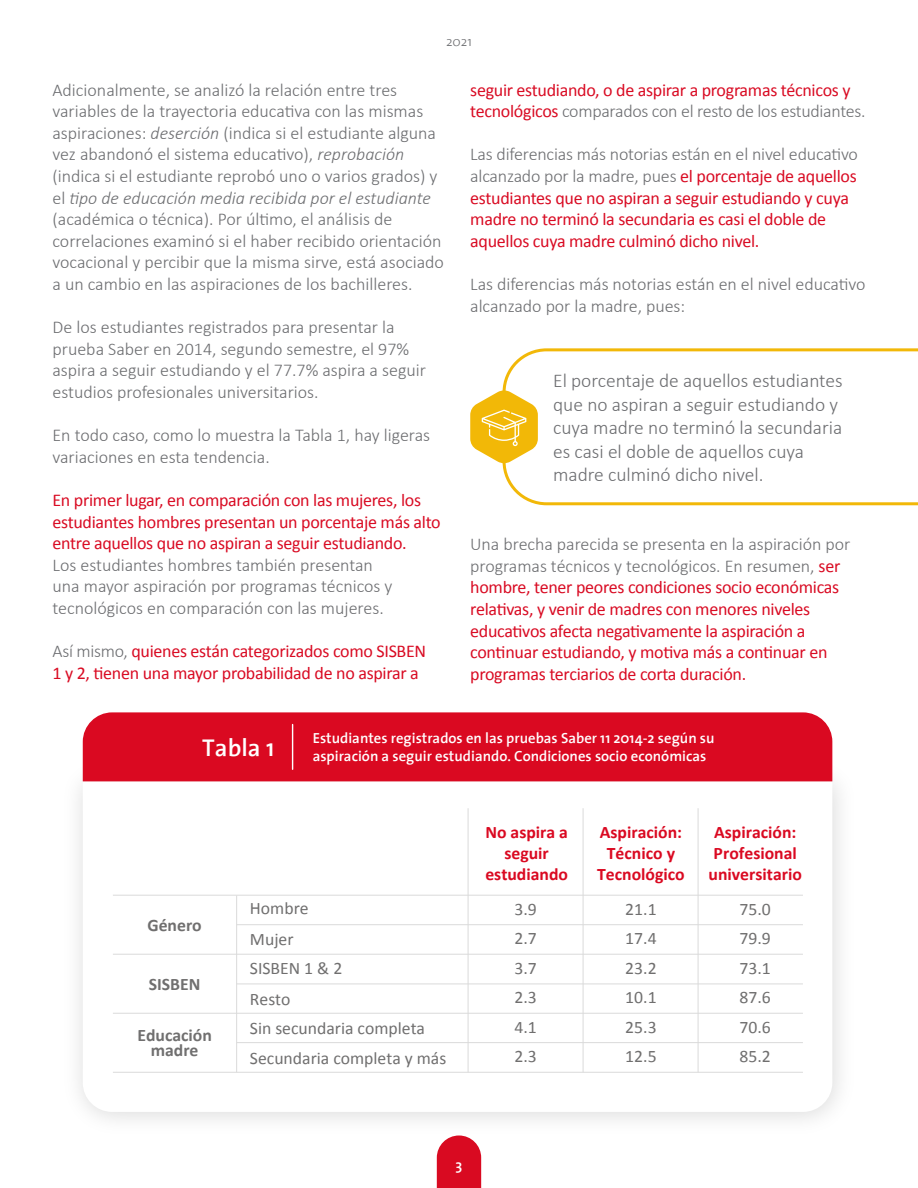
<style>
.page{position:relative;width:918px;height:1188px;background:#fff}
.page>*{position:absolute;margin:0;border:0;box-sizing:border-box;transform-origin:0 0}
.t1{font:600 24.6px "The Sans";color:#fff}
.Estilo_de_párrafo_1{font:300 19.5px/23.4px "Calibri";color:#6c6d70}
.Estilo_de_párrafo_1-2{font:300 18px/21.6px "Calibri";color:#6c6d70}
.Estilo_de_párrafo_1-3{font:18px/21.6px "Calibri";letter-spacing:-.015em;color:#d90b23}
.t2{font:17.55px/29.4px "Calibri";color:#706f6f;text-align:justify}
.t3{font:700 17.55px/21px "Calibri";color:#da0921;text-align:center}
.t4{font:700 17.55px/15.5px "Calibri";color:#706f6f;text-align:center}
.t5{font:600 15px "The Sans";color:#fff}
.t6{font:600 14.7px "The Sans";color:#fff}
.t7{font:300 13.5px "The Sans";color:#6c6d70}
.s1{font-style:italic}
.s2{font-weight:300;color:#6c6d70}
</style>
<div class="page">
<svg style="left:502px;top:348px;width:416px;height:158px"></svg>
<svg style="left:83px;top:781px;width:749px;height:331px"></svg>
<div style="left:83px;top:712px;width:749px;height:69px;background:#da0921"></div>
<hr style="left:292px;top:725px;width:1px;height:44px;background:#fff">
<hr style="left:468px;top:808px;width:1px;height:264px;background:#dadada">
<hr style="left:236px;top:896px;width:1px;height:176px;background:#dadada">
<hr style="left:583px;top:808px;width:1px;height:264px;background:#dadada">
<hr style="left:698px;top:808px;width:1px;height:264px;background:#dadada">
<hr style="left:113px;top:895px;width:690px;height:1px;background:#dadada">
<hr style="left:237px;top:924px;width:566px;height:1px;background:#dadada">
<hr style="left:237px;top:984px;width:566px;height:1px;background:#dadada">
<hr style="left:237px;top:1042px;width:566px;height:1px;background:#dadada">
<hr style="left:113px;top:954px;width:690px;height:1px;background:#dadada">
<hr style="left:113px;top:1013px;width:690px;height:1px;background:#dadada">
<hr style="left:113px;top:1072px;width:690px;height:1px;background:#dadada">
<svg style="left:470px;top:390px;width:68px;height:74px"></svg>
<svg style="left:437px;top:1136px;width:44px;height:52px;background:#dc1d33"></svg>
<p class="t7" style="left:446px;top:31px;width:27px">2021</p>
<p class="Estilo_de_párrafo_1-2" style="left:52px;top:79px;width:393px">Adicionalmente, se analizó la relación entre tres variables de la trayectoria educativa con las mismas aspiraciones: <span class="s1">deserción</span> (indica si el estudiante alguna vez abandonó el sistema educativo), <span class="s1">reprobación </span>(indica si el estudiante reprobó uno o varios grados) y el <span class="s1">tipo de educación media recibida por el estudiante </span>(académica o técnica). Por último, el análisis de correlaciones examinó si el haber recibido orientación vocacional y percibir que la misma sirve, está asociado a un cambio en las aspiraciones de los bachilleres.</p>
<p class="Estilo_de_párrafo_1-2" style="left:52px;top:316px;width:375px">De los estudiantes registrados para presentar la prueba Saber en 2014, segundo semestre, el 97% aspira a seguir estudiando y el 77.7% aspira a seguir estudios profesionales universitarios.</p>
<p class="Estilo_de_párrafo_1-2" style="left:52px;top:424px;width:379px">En todo caso, como lo muestra la Tabla 1, hay ligeras variaciones en esta tendencia.</p>
<p class="Estilo_de_párrafo_1-3" style="left:52px;top:488px;width:390px">En primer lugar, en comparación con las mujeres, los estudiantes hombres presentan un porcentaje más alto entre aquellos que no aspiran a seguir estudiando.</p>
<p class="Estilo_de_párrafo_1-2" style="left:52px;top:554px;width:342px">Los estudiantes hombres también presentan una mayor aspiración por programas técnicos y tecnológicos en comparación con las mujeres.</p>
<p class="Estilo_de_párrafo_1-3" style="left:52px;top:640px;width:375px"><span class="s2">Así mismo,</span> quienes están categorizados como SISBEN<br>1 y 2, tienen una mayor probabilidad de no aspirar a</p>
<p class="Estilo_de_párrafo_1-3" style="left:470px;top:78px;width:397px">seguir estudiando, o de aspirar a programas técnicos y tecnológicos <span class="s2">comparados con el resto de los estudiantes.</span></p>
<p class="Estilo_de_párrafo_1-3" style="left:470px;top:143px;width:389px"><span class="s2">Las diferencias más notorias están en el nivel educativo alcanzado por la madre, pues</span> el porcentaje de aquellos estudiantes que no aspiran a seguir estudiando y cuya madre no terminó la secundaria es casi el doble de aquellos cuya madre culminó dicho nivel.</p>
<p class="Estilo_de_párrafo_1-2" style="left:470px;top:273px;width:397px">Las diferencias más notorias están en el nivel educativo alcanzado por la madre, pues:</p>
<p class="Estilo_de_párrafo_1" style="left:553px;top:369px;width:291px">El porcentaje de aquellos estudiantes que no aspiran a seguir estudiando y cuya madre no terminó la secundaria es casi el doble de aquellos cuya madre culminó dicho nivel.</p>
<p class="Estilo_de_párrafo_1-3" style="left:470px;top:533px;width:382px"><span class="s2">Una brecha parecida se presenta en la aspiración por programas técnicos y tecnológicos. En resumen,</span> ser hombre, tener peores condiciones socio económicas relativas, y venir de madres con menores niveles educativos afecta negativamente la aspiración a continuar estudiando, y motiva más a continuar en programas terciarios de corta duración.</p>
<p class="t1" style="left:202px;top:727px;width:74px">Tabla 1</p>
<p class="t6" style="left:313px;top:726px;width:403px">Estudiantes registrados en las pruebas Saber 11 2014-2 según su</p>
<p class="t6" style="left:313px;top:744px;width:395px">aspiración a seguir estudiando. Condiciones socio económicas</p>
<p class="t3" style="left:485px;top:821px;width:84px">No aspira a seguir estudiando</p>
<p class="t3" style="left:597px;top:821px;width:89px">Aspiración:<br>Técnico y<br>Tecnológico</p>
<p class="t3" style="left:709px;top:821px;width:95px">Aspiración:<br>Profesional universitario</p>
<p class="t4" style="left:147px;top:916px;width:56px">Género</p>
<p class="t4" style="left:149px;top:976px;width:53px">SISBEN</p>
<p class="t4" style="left:137px;top:1027px;width:76px">Educación madre</p>
<p class="t2" style="left:250px;top:893px;width:60px">Hombre</p>
<p class="t2" style="left:514px;top:894px;width:24px">3.9<br>2.7<br>3.7<br>2.3<br>4.1<br>2.3</p>
<p class="t2" style="left:625px;top:894px;width:33px">21.1<br>17.4<br>23.2<br>10.1<br>25.3<br>12.5</p>
<p class="t2" style="left:740px;top:894px;width:33px">75.0<br>79.9<br>73.1<br>87.6<br>70.6<br>85.2</p>
<p class="t2" style="left:250px;top:924px;width:94px;line-height:29px">Mujer<br>SISBEN 1 &amp; 2</p>
<p class="t2" style="left:250px;top:984px;width:177px;line-height:28.5px">Resto<br>Sin secundaria completa</p>
<p class="t2" style="left:250px;top:1043px;width:198px">Secundaria completa y más</p>
<p class="t5" style="left:456px;top:1152px;width:8px">3</p>
</div>
